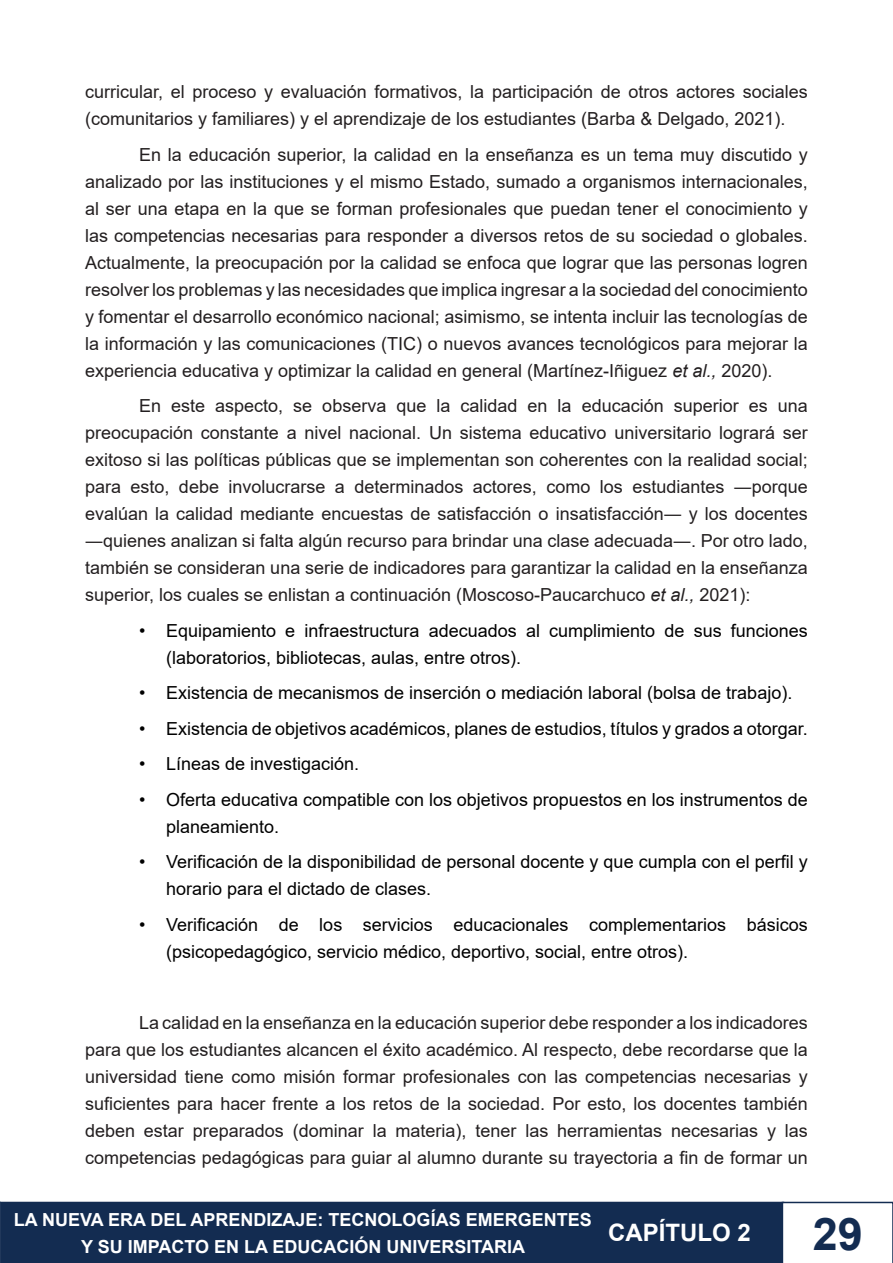
<style>
.page{position:relative;width:893px;height:1263px;background:#fff}
.page>*{position:absolute;margin:0;border:0;box-sizing:border-box;transform-origin:0 0}
.t1{font:700 45px "Arial";color:#132c51}
.t2{font:700 24px "Arial";color:#fff}
.t3{font:18px/27px "Arial";color:#231f20;text-align:justify}
.t4{font:18px/27px "Arial";color:#000}
.t5{font:700 18px/27px "Arial";color:#fff;text-align:center}
.s1{font-style:italic}
</style>
<div class="page">
<div style="left:1px;top:1202px;width:782px;height:60px;background:#132c51"></div>
<div style="left:0;top:1202px;width:784px;height:61px;border:2px solid #132c51"></div>
<svg style="left:0;top:1202px;width:1px;height:61px"></svg>
<svg style="left:782px;top:1202px;width:111px;height:61px"></svg>
<p class="t3" style="left:85px;top:78px;width:724px">curricular, el proceso y evaluación formativos, la participación de otros actores sociales (comunitarios y familiares) y el aprendizaje de los estudiantes (Barba &amp; Delgado, 2021).</p>
<p class="t3" style="left:85px;top:141px;width:724px;text-indent:54px">En la educación superior, la calidad en la enseñanza es un tema muy discutido y analizado por las instituciones y el mismo Estado, sumado a organismos internacionales, al ser una etapa en la que se forman profesionales que puedan tener el conocimiento y las competencias necesarias para responder a diversos retos de su sociedad o globales.<br>Actualmente, la preocupación por la calidad se enfoca que lograr que las personas logren resolver los problemas y las necesidades que implica ingresar a la sociedad del conocimiento y fomentar el desarrollo económico nacional; asimismo, se intenta incluir las tecnologías de la información y las comunicaciones (TIC) o nuevos avances tecnológicos para mejorar la experiencia educativa y optimizar la calidad en general (Martínez-Iñiguez <span class="s1">et al.,</span> 2020).</p>
<p class="t3" style="left:85px;top:392px;width:724px;text-indent:54px">En este aspecto, se observa que la calidad en la educación superior es una preocupación constante a nivel nacional. Un sistema educativo universitario logrará ser exitoso si las políticas públicas que se implementan son coherentes con la realidad social; para esto, debe involucrarse a determinados actores, como los estudiantes ―porque evalúan la calidad mediante encuestas de satisfacción o insatisfacción― y los docentes ―quienes analizan si falta algún recurso para brindar una clase adecuada―. Por otro lado, también se consideran una serie de indicadores para garantizar la calidad en la enseñanza superior, los cuales se enlistan a continuación (Moscoso-Paucarchuco <span class="s1">et al.,</span> 2021):</p>
<p class="t4" style="left:166px;top:617px;width:643px;text-indent:-27px">• Equipamiento e infraestructura adecuados al cumplimiento de sus funciones (laboratorios, bibliotecas, aulas, entre otros).</p>
<p class="t4" style="left:139px;top:679px;width:655px">• Existencia de mecanismos de inserción o mediación laboral (bolsa de trabajo).</p>
<p class="t4" style="left:139px;top:715px;width:670px">• Existencia de objetivos académicos, planes de estudios, títulos y grados a otorgar.</p>
<p class="t4" style="left:139px;top:750px;width:222px">• Líneas de investigación.</p>
<p class="t4" style="left:166px;top:786px;width:643px;text-indent:-27px">• Oferta educativa compatible con los objetivos propuestos en los instrumentos de planeamiento.</p>
<p class="t4" style="left:166px;top:848px;width:643px;text-indent:-27px">• Verificación de la disponibilidad de personal docente y que cumpla con el perfil y horario para el dictado de clases.</p>
<p class="t4" style="left:166px;top:911px;width:643px;text-indent:-27px">• Verificación de los servicios educacionales complementarios básicos (psicopedagógico, servicio médico, deportivo, social, entre otros).</p>
<p class="t3" style="left:85px;top:1009px;width:724px;text-indent:54px">La calidad en la enseñanza en la educación superior debe responder a los indicadores para que los estudiantes alcancen el éxito académico. Al respecto, debe recordarse que la universidad tiene como misión formar profesionales con las competencias necesarias y suficientes para hacer frente a los retos de la sociedad. Por esto, los docentes también deben estar preparados (dominar la materia), tener las herramientas necesarias y las competencias pedagógicas para guiar al alumno durante su trayectoria a fin de formar un</p>
<p class="t5" style="left:14px;top:1206px;width:579px">LA NUEVA ERA DEL APRENDIZAJE: TECNOLOGÍAS EMERGENTES<br>Y SU IMPACTO EN LA EDUCACIÓN UNIVERSITARIA</p>
<h2 class="t2" style="left:608px;top:1216px;width:144px">CAPÍTULO 2</h2>
<h1 class="t1" style="left:813px;top:1202px;width:52px">29</h1>
</div>
